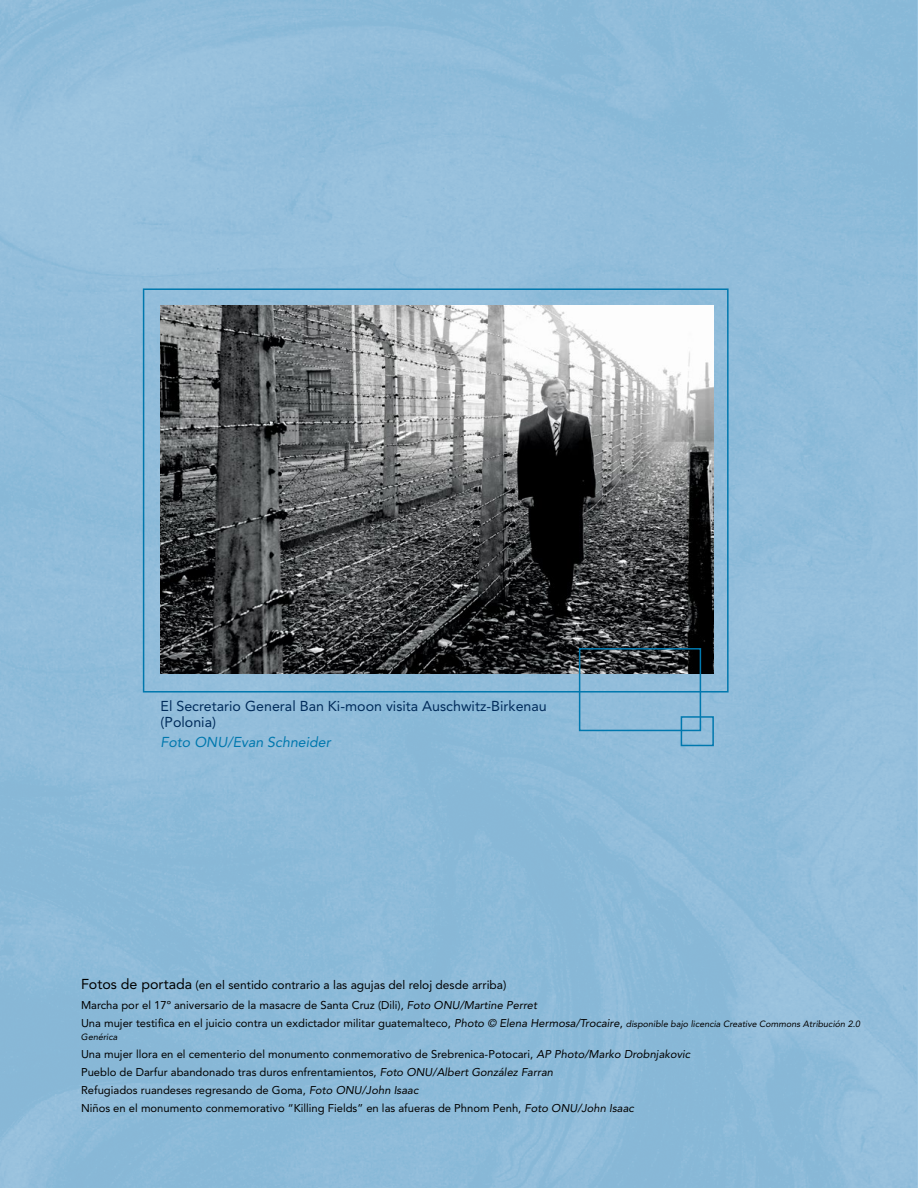
<style>
.page{position:relative;width:918px;height:1188px;background:#fff}
.page>*{position:absolute;margin:0;border:0;box-sizing:border-box;transform-origin:0 0}
.t1{font:14.25px/16.5px "Avenir LT Std";color:#002b5a}
.t2{font:italic 14.25px "Avenir LT Std";color:#0078ae}
.t3{font:12px "Avenir LT Std";color:#000}
.t4{font:11.25px/17.9px "Avenir LT Std";color:#000}
.t5{font:italic 9px "Avenir LT Std";color:#000}
.s1{font-size:14.25px}
.s2{font-style:italic}
.s3{font-style:italic;font-size:9px}
</style>
<div class="page">
<div style="left:0;top:0;width:917px;height:1188px;background:#90bcda"></div>
<div style="left:143px;top:288px;width:586px;height:405px;border:2px solid #0078ae"></div>
<img style="left:161px;top:306px;width:553px;height:368px">
<div style="left:579px;top:648px;width:122px;height:83px;border:2px solid #0078ae"></div>
<div style="left:681px;top:716px;width:33px;height:30px;border:2px solid #0078ae"></div>
<p class="t1" style="left:161px;top:698px;width:388px">El Secretario General Ban Ki-moon visita Auschwitz-Birkenau (Polonia)</p>
<p class="t2" style="left:161px;top:734px;width:172px">Foto ONU/Evan Schneider</p>
<p class="t3" style="left:81px;top:978px;width:427px"><span class="s1">Fotos de portada</span> (en el sentido contrario a las agujas del reloj desde arriba)</p>
<p class="t4" style="left:81px;top:996px;width:781px">Marcha por el 17º aniversario de la masacre de Santa Cruz (Dili), <span class="s2">Foto ONU/Martine Perret<br></span>Una mujer testifica en el juicio contra un exdictador militar guatemalteco, <span class="s2">Photo © Elena Hermosa/Trocaire</span>, <span class="s3">disponible bajo licencia Creative Commons Atribución 2.0</span></p>
<p class="t5" style="left:81px;top:1032px;width:38px">Genérica</p>
<p class="t4" style="left:81px;top:1045px;width:611px">Una mujer llora en el cementerio del monumento conmemorativo de Srebrenica-Potocari, <span class="s2">AP Photo/Marko Drobnjakovic </span>Pueblo de Darfur abandonado tras duros enfrentamientos, <span class="s2">Foto ONU/Albert González Farran<br></span>Refugiados ruandeses regresando de Goma, <span class="s2">Foto ONU/John Isaac<br></span>Niños en el monumento conmemorativo “Killing Fields” en las afueras de Phnom Penh, <span class="s2">Foto ONU/John Isaac</span></p>
</div>
